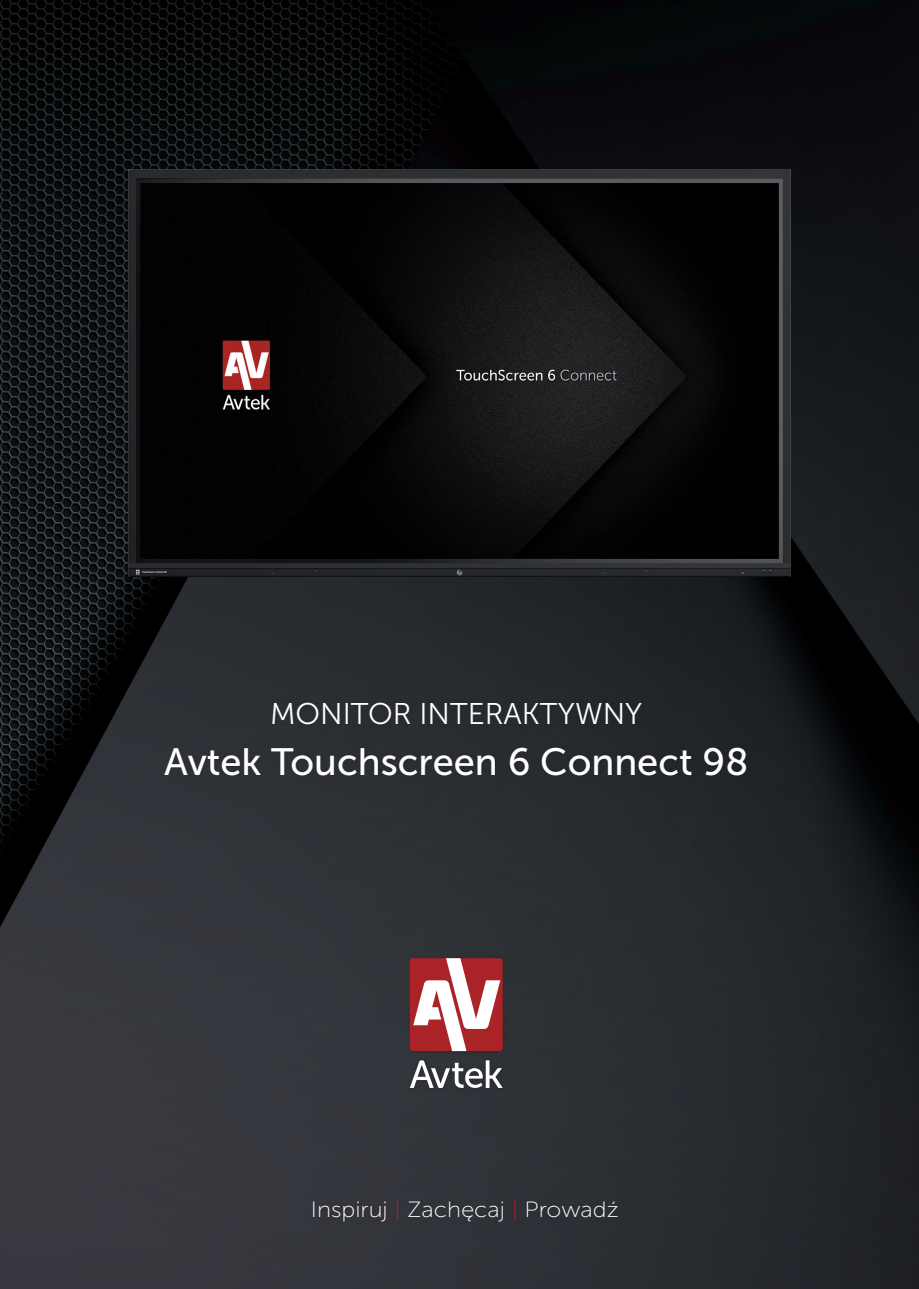
<style>
.page{position:relative;width:919px;height:1289px;background:#fff}
.page>*{position:absolute;margin:0;border:0;box-sizing:border-box;transform-origin:0 0}
.Museo_Sans_300{font:37.95px "Museo Sans 500";color:#fff}
.Museo_Sans_300-2{font:29.85px "Museo Sans 300";color:#fff}
.Museo_Sans_300-3{font:22.05px "Museo Sans 100";color:#fff;scale:1.09 1}
.s1{color:#a92327}
</style>
<div class="page">
<img style="left:0;top:0;width:918px;height:1288px">
<div style="left:268px;top:698px;width:378px;height:31px;background:#282a2f"></div>
<div style="left:161px;top:743px;width:590px;height:37px;background:#292c30"></div>
<div style="left:405px;top:954px;width:103px;height:138px;background:#231f20;opacity:.45"></div>
<svg style="left:410px;top:1060px;width:92px;height:27px"></svg>
<div style="left:410px;top:958px;width:92px;height:93px;background:#a92327;border-radius:3px"></div>
<svg style="left:413px;top:958px;width:87px;height:93px"></svg>
<img style="left:128px;top:169px;width:662px;height:407px">
<div style="left:310px;top:1196px;width:312px;height:31px;background:#303238"></div>
<p class="Museo_Sans_300-2" style="left:270px;top:697px;width:374px">MONITOR INTERAKTYWNY</p>
<p class="Museo_Sans_300" style="left:164px;top:741px;width:586px">Avtek Touchscreen 6 Connect 98</p>
<p class="Museo_Sans_300-3" style="left:311px;top:1197px;width:284px">Inspiruj <span class="s1">|</span> Zachęcaj <span class="s1">|</span> Prowadź</p>
</div>
